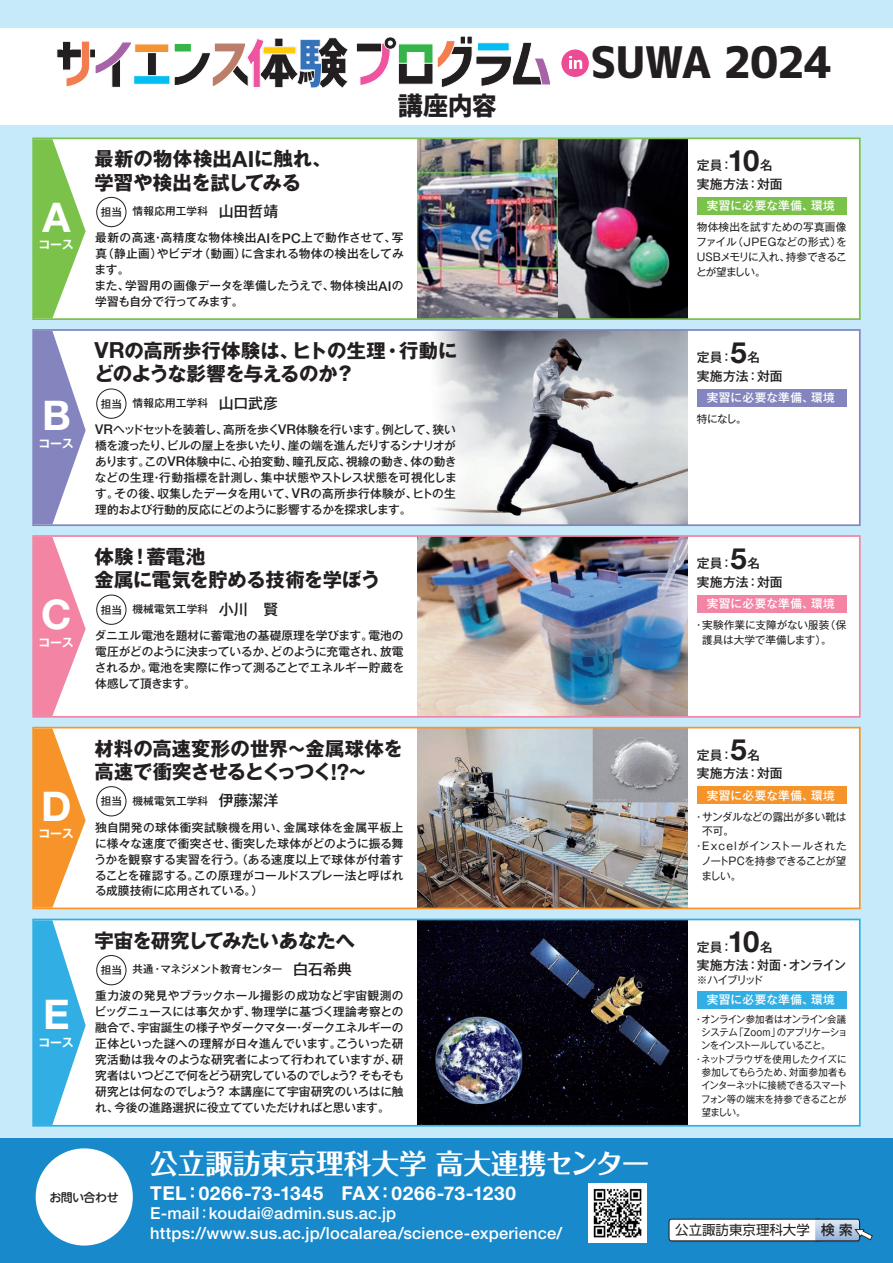
<style>
.page{position:relative;width:893px;height:1263px;background:#c6eafa}
.page>*{position:absolute;margin:0;border:0;box-sizing:border-box;transform-origin:0 0}
.t1{font:43.5px "Corporate Logo Bold";letter-spacing:-.025em;color:#231f20}
.t2{font:700 40.95px "Helvetica Neue LT Pro";color:#fff}
.t3{font:700 29.4px "Helvetica Neue LT Pro";color:#231f20}
.t4{font:700 27.6px "Folk Pro";color:#fff}
.t5{font:25.05px "Corporate Logo Bold";color:#231f20}
.t6{font:700 19.35px/23.4px "Gothic MB101 Pr 6 N";letter-spacing:-.01em;color:#231f20}
.t7{font:700 19.05px "Helvetica Neue LT Pro";letter-spacing:.035em;color:#fff}
.t8{font:500 16.5px "Helvetica Neue LT Pro";letter-spacing:.01em;color:#fff}
.t9{font:13.5px "UD Shin Go NT Pro";color:#231f20}
.t10{font:500 12.75px/18.6px "Gothic MB101 Pr 6 N";letter-spacing:.025em;color:#231f20}
.t11{font:500 12.75px/18.6px "Gothic MB101 Pr 6 N";letter-spacing:-.005em;color:#231f20}
.t12{font:700 12px "Gothic MB101 Pr 6 N De";letter-spacing:-.025em;color:#fff}
.t13{font:500 12px "UD Shin M Go Pro";letter-spacing:-.05em;color:#231f20}
.t14{font:500 11.7px/15.9px "Gothic MB101 Pr 6 N";color:#231f20;text-align:justify}
.t15{font:500 11.7px "Gothic MB101 Pr 6 N";letter-spacing:.025em;color:#fff}
.t16{font:10.65px/14.9px "Gothic MB101 Pr 6 N";letter-spacing:-.015em;color:#231f20;text-align:justify}
.t17{font:500 10.65px "Gothic MB101 Pr 6 N";letter-spacing:.03em;color:#231f20}
.t18{font:500 10.65px "Gothic MB101 Pr 6 N";letter-spacing:.01em;color:#231f20}
.t19{font:500 10.65px "Gothic MB101 Pr 6 N";letter-spacing:-.045em;color:#231f20}
.t20{font:10.65px "Gothic MB101 Pr 6 N";letter-spacing:.08em;color:#231f20}
.t21{font:10.65px "Gothic MB101 Pr 6 N";letter-spacing:-.065em;color:#231f20}
.t22{font:9.75px "Gothic MB101 Pr 6 N";letter-spacing:-.04em;color:#231f20;scale:.95 1}
.t23{font:9.75px "Gothic MB101 Pr 6 N";letter-spacing:-.075em;color:#231f20;scale:.95 1}
.t24{font:9.75px "Gothic MB101 Pr 6 N";letter-spacing:-.015em;color:#231f20;scale:.95 1}
.t25{font:9.75px "Gothic MB101 Pr 6 N";letter-spacing:-.01em;color:#231f20;scale:.95 1}
.s1{font-family:"Helvetica Neue LT Pro";font-size:22.2px}
.s2{font-size:14.85px}
.s3{font-family:"Helvetica Neue LT Pro";font-size:13.5px}
.s4{font-size:19.2px}
.s5{font-family:"Gothic MB101 Pr 6 N De";font-size:17.4px}
.s6{font-family:"Gothic MB101 Pr 6 N";font-size:14.4px}
.s7{font-weight:500}
</style>
<div class="page">
<div style="left:0;top:1138px;width:893px;height:125px;background:#1889cb"></div>
<div style="left:0;top:28px;width:893px;height:97px;background:#fff"></div>
<div style="left:670px;top:1220px;width:190px;height:22px;background:#214d7b;border-radius:2px"></div>
<div style="left:669px;top:1219px;width:152px;height:22px;background:#fff;border-radius:2px"></div>
<div style="left:669px;top:1219px;width:152px;height:22px;border:1px solid #231f20;border-radius:2px"></div>
<svg style="left:814px;top:1218px;width:59px;height:23px"></svg>
<div style="left:36px;top:1148px;width:97px;height:97px;background:#fff;border-radius:50%"></div>
<img style="left:588px;top:1184px;width:59px;height:58px">
<svg style="left:356px;top:36px;width:195px;height:52px"></svg>
<svg style="left:56px;top:37px;width:292px;height:51px"></svg>
<div style="left:561px;top:49px;width:28px;height:28px;background:#ec4c94;border-radius:50%"></div>
<div style="left:561px;top:49px;width:29px;height:29px;border:1px solid #fff;border-radius:50%"></div>
<svg style="left:569px;top:56px;width:13px;height:13px"></svg>
<img style="left:32px;top:137px;width:829px;height:183px">
<svg style="left:34px;top:139px;width:52px;height:179px;background:#a4d582"></svg>
<div style="left:97px;top:197px;width:29px;height:30px;border:1px solid #231f20;border-radius:50%"></div>
<svg style="left:32px;top:329px;width:829px;height:197px;background:#e3e4e7"></svg>
<svg style="left:34px;top:331px;width:52px;height:193px;background:#aaaad3"></svg>
<div style="left:97px;top:389px;width:29px;height:29px;border:1px solid #231f20;border-radius:50%"></div>
<img style="left:32px;top:535px;width:829px;height:183px">
<svg style="left:34px;top:537px;width:52px;height:179px;background:#f6aac0"></svg>
<div style="left:97px;top:595px;width:29px;height:29px;border:1px solid #231f20;border-radius:50%"></div>
<svg style="left:32px;top:727px;width:829px;height:182px;background:#dad5d0"></svg>
<svg style="left:34px;top:728px;width:52px;height:179px;background:#f9b56c"></svg>
<div style="left:97px;top:786px;width:29px;height:30px;border:1px solid #231f20;border-radius:50%"></div>
<svg style="left:32px;top:919px;width:829px;height:207px;background:#979ca4"></svg>
<svg style="left:34px;top:920px;width:52px;height:205px;background:#72c8ec"></svg>
<div style="left:123px;top:945px;width:242px;height:101px;background:#fff"></div>
<div style="left:97px;top:955px;width:29px;height:30px;border:1px solid #231f20;border-radius:50%"></div>
<h2 class="t2" style="left:42px;top:191px;width:30px">A</h2>
<p class="t12" style="left:39px;top:235px;width:37px">コース</p>
<h2 class="t2" style="left:42px;top:390px;width:30px">B</h2>
<p class="t12" style="left:39px;top:433px;width:37px">コース</p>
<h2 class="t2" style="left:41px;top:589px;width:32px">C</h2>
<p class="t12" style="left:39px;top:632px;width:37px">コース</p>
<h2 class="t2" style="left:41px;top:780px;width:32px">D</h2>
<p class="t12" style="left:39px;top:824px;width:37px">コース</p>
<h2 class="t2" style="left:43px;top:989px;width:28px">E</h2>
<p class="t12" style="left:39px;top:1032px;width:37px">コース</p>
<h3 class="t6" style="left:95px;top:147px;width:239px">最新の物体検出<span class="s1">AI</span>に触れ、学習や検出を試してみる</h3>
<p class="t17" style="left:101px;top:202px;width:179px">担当 情報応用工学科　<span class="s2">山田哲靖</span></p>
<h3 class="t5" style="left:398px;top:89px;width:100px">講座内容</h3>
<p class="t14" style="left:95px;top:229px;width:311px;text-align:left">最新の高速・高精度な物体検出<span class="s3">AI</span>を<span class="s3">PC</span>上で動作させて、写真（静止画）やビデオ（動画）に含まれる物体の検出をしてみます。<br>また、学習用の画像データを準備したうえで、物体検出<span class="s3">AI</span>の学習も自分で行ってみます。</p>
<h3 class="t6" style="left:95px;top:338px;width:364px"><span class="s1">VR</span>の高所歩行体験は、ヒトの生理・行動にどのような影響を与えるのか？</h3>
<p class="t17" style="left:101px;top:394px;width:179px">担当 情報応用工学科　<span class="s2">山口武彦</span></p>
<p class="t14" style="left:95px;top:421px;width:363px"><span class="s3">VR</span>ヘッドセットを装着し、高所を歩く<span class="s3">VR</span>体験を行います。例として、狭い橋を渡ったり、ビルの屋上を歩いたり、崖の端を進んだりするシナリオがあります。この<span class="s3">VR</span>体験中に、心拍変動、瞳孔反応、視線の動き、体の動きなどの生理・行動指標を計測し、集中状態やストレス状態を可視化します。その後、収集したデータを用いて、<span class="s3">VR</span>の高所歩行体験が、ヒトの生理的および行動的反応にどのように影響するかを探求します。</p>
<h3 class="t6" style="left:95px;top:544px;width:287px">体験！蓄電池<br>金属に電気を貯める技術を学ぼう</h3>
<p class="t18" style="left:101px;top:600px;width:179px">担当 機械電気工学科　<span class="s2">小川　賢</span></p>
<p class="t14" style="left:95px;top:627px;width:311px">ダニエル電池を題材に蓄電池の基礎原理を学びます。電池の電圧がどのように決まっているか、どのように充電され、放電されるか。電池を実際に作って測ることでエネルギー貯蔵を体感して頂きます。</p>
<h3 class="t6" style="left:95px;top:736px;width:310px">材料の高速変形の世界～金属球体を高速で衝突させるとくっつく<span class="s1">!?</span>～</h3>
<p class="t18" style="left:101px;top:792px;width:179px">担当 機械電気工学科　<span class="s2">伊藤潔洋</span></p>
<p class="t14" style="left:94px;top:818px;width:311px">独自開発の球体衝突試験機を用い、金属球体を金属平板上に様々な速度で衝突させ、衝突した球体がどのように振る舞うかを観察する実習を行う。（ある速度以上で球体が付着することを確認する。この原理がコールドスプレー法と呼ばれる成膜技術に応用されている。）</p>
<h3 class="t6" style="left:95px;top:928px;width:262px">宇宙を研究してみたいあなたへ</h3>
<p class="t19" style="left:101px;top:960px;width:253px">担当 共通・マネジメント教育センター　<span class="s2">白石希典</span></p>
<h1 class="t1" style="left:590px;top:32px;width:243px">SUWA 2024</h1>
<p class="t10" style="left:697px;top:155px;width:37px">定員：</p>
<h3 class="t3" style="left:728px;top:142px;width:33px">10</h3>
<p class="t10" style="left:697px;top:155px;width:87px;text-indent:63px">名実施方法：対面</p>
<p class="t15" style="left:707px;top:196px;width:130px">実習に必要な準備、環境</p>
<p class="t16" style="left:696px;top:219px;width:152px">物体検出を試すための写真画像ファイル（JPEGなどの形式）をUSBメモリに入れ、持参できることが望ましい。</p>
<p class="t10" style="left:697px;top:347px;width:37px">定員：</p>
<h3 class="t3" style="left:730px;top:334px;width:18px">5</h3>
<p class="t10" style="left:697px;top:347px;width:87px;text-indent:50px">名<br>実施方法：対面</p>
<p class="t15" style="left:707px;top:388px;width:130px">実習に必要な準備、環境</p>
<p class="t16" style="left:697px;top:411px;width:51px">特になし。</p>
<p class="t10" style="left:697px;top:553px;width:37px">定員：</p>
<h3 class="t3" style="left:730px;top:540px;width:18px">5</h3>
<p class="t10" style="left:697px;top:553px;width:87px;text-indent:50px">名<br>実施方法：対面</p>
<p class="t15" style="left:707px;top:594px;width:130px">実習に必要な準備、環境</p>
<p class="t16" style="left:693px;top:617px;width:154px;text-align:center">・ 実験作業に支障がない服装（保護具は大学で準備します）。　</p>
<p class="t10" style="left:697px;top:745px;width:37px">定員：</p>
<h3 class="t3" style="left:730px;top:731px;width:18px">5</h3>
<p class="t10" style="left:697px;top:745px;width:87px;text-indent:50px">名<br>実施方法：対面</p>
<p class="t15" style="left:707px;top:785px;width:130px">実習に必要な準備、環境</p>
<p class="t16" style="left:693px;top:808px;width:155px">・ サンダルなどの露出が多い靴は</p>
<p class="t16" style="left:702px;top:823px;width:33px">不可。</p>
<p class="t20" style="left:693px;top:837px;width:155px">・ Excelがインストールされた</p>
<p class="t21" style="left:701px;top:852px;width:147px">ノートPCを持参できることが望</p>
<p class="t16" style="left:701px;top:868px;width:42px">ましい。</p>
<p class="t10" style="left:697px;top:937px;width:37px">定員：</p>
<h3 class="t3" style="left:728px;top:923px;width:33px">10</h3>
<p class="t11" style="left:697px;top:937px;width:151px;text-indent:63px">名<br>実施方法：対面・オンライン</p>
<p class="t16" style="left:697px;top:972px;width:68px">※ハイブリッド</p>
<p class="t14" style="left:95px;top:987px;width:311px">重力波の発見やブラックホール撮影の成功など宇宙観測のビッグニュースには事欠かず、物理学に基づく理論考察との融合で、宇宙誕生の様子やダークマター・ダークエネルギーの正体といった謎への理解が日々進んでいます。こういった研究活動は我々のような研究者によって行われていますが、研究者はいつどこで何をどう研究しているのでしょう？そもそも研究とは何なのでしょう？本講座にて宇宙研究のいろはに触れ、今後の進路選択に役立てていただければと思います。</p>
<p class="t15" style="left:707px;top:990px;width:130px">実習に必要な準備、環境</p>
<p class="t22" style="left:694px;top:1011px;width:162px">・ オンライン参加者はオンライン会議</p>
<p class="t22" style="left:701px;top:1024px;width:155px">システム「Zoom」のアプリケーショ</p>
<p class="t23" style="left:701px;top:1037px;width:137px">ンをインストールしていること。</p>
<p class="t24" style="left:694px;top:1051px;width:162px">・ ネットブラウザを使用したクイズに</p>
<p class="t25" style="left:702px;top:1064px;width:154px">参加してもらうため、対面参加者も</p>
<p class="t23" style="left:701px;top:1077px;width:155px">インターネットに接続できるスマート</p>
<p class="t22" style="left:701px;top:1091px;width:154px">フォン等の端末を持参できることが</p>
<p class="t22" style="left:702px;top:1104px;width:48px">望ましい。</p>
<p class="t13" style="left:50px;top:1187px;width:71px">お問い合わせ</p>
<h3 class="t4" style="left:150px;top:1140px;width:501px">公立諏訪東京理科大学 高大連携センター</h3>
<h3 class="t7" style="left:150px;top:1181px;width:367px"><span class="s4">TEL</span><span class="s5">：</span>0266<span class="s4">-</span>73<span class="s4">-</span>1345 <span class="s4">FAX</span><span class="s5">：</span>0266<span class="s4">-</span>73<span class="s4">-</span>1230</h3>
<h3 class="t8" style="left:150px;top:1203px;width:247px">E-mail<span class="s6">：</span>koudai@admin.sus.ac.jp</h3>
<h3 class="t8" style="left:150px;top:1223px;width:413px">https://www.sus.ac.jp/localarea/science-experience/</h3>
<p class="t9" style="left:675px;top:1219px;width:179px">公立諏訪東京理科大学 <span class="s7">検 索</span></p>
</div>
